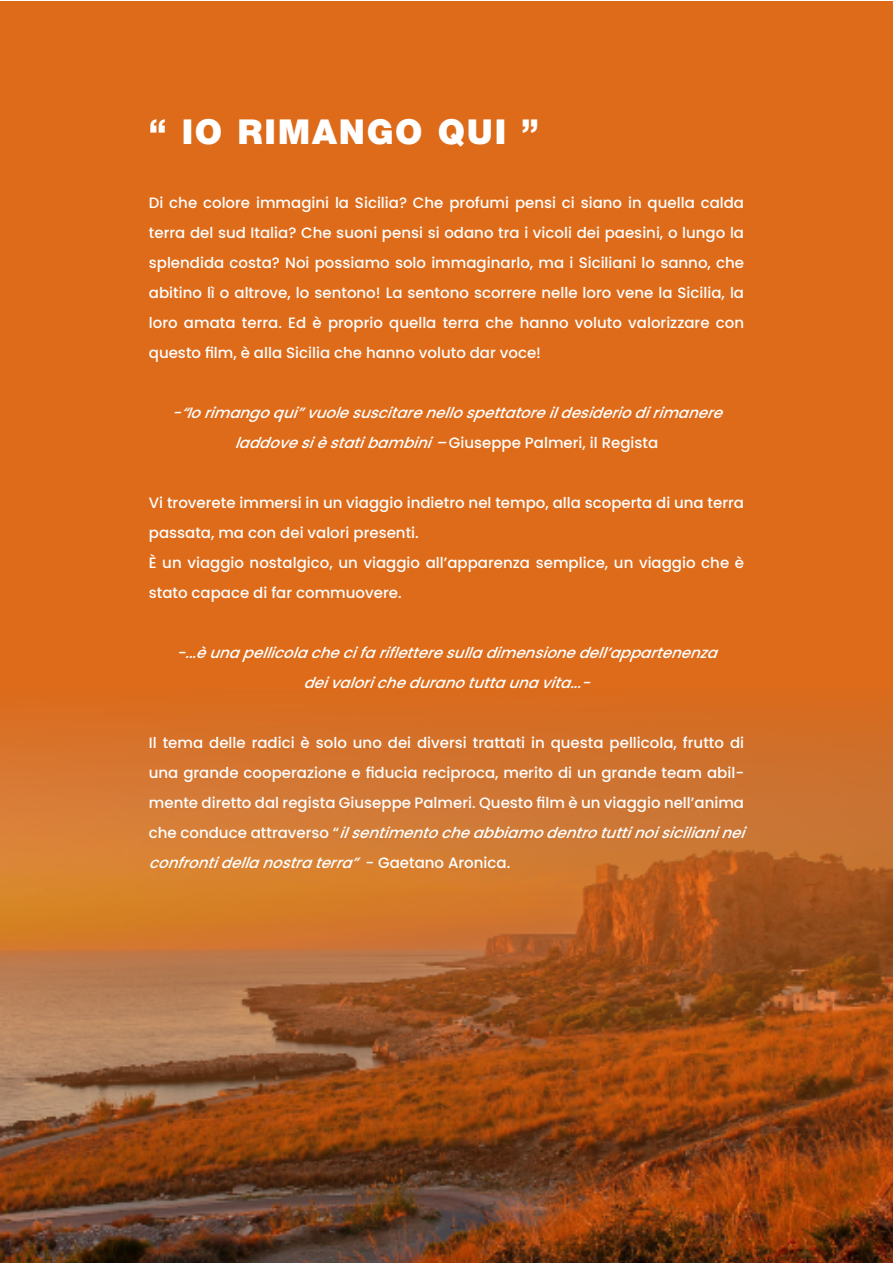
<style>
.page{position:relative;width:893px;height:1263px;background:#fff}
.page>*{position:absolute;margin:0;border:0;box-sizing:border-box;transform-origin:0 0}
.t1{font:900 34.5px "Helvetica Neue";letter-spacing:.05em;color:#fff}
.t2{font:500 15px/30px "Poppins";color:#fff}
.t3{font:italic 500 15px/30px "Poppins";color:#fff}
.s1{font-style:normal}
.s2{font-style:italic}
</style>
<div class="page">
<div style="left:1px;top:1px;width:892px;height:1261px;background:#dd6b1a"></div>
<img style="left:1px;top:721px;width:892px;height:542px">
<svg style="left:0;top:1px;width:1px;height:1262px"></svg>
<h1 class="t1" style="left:149px;top:104px;width:392px">“ IO RIMANGO QUI ”</h1>
<p class="t2" style="left:149px;top:188px;width:597px;text-align:justify">Di che colore immagini la Sicilia? Che profumi pensi ci siano in quella calda terra del sud Italia? Che suoni pensi si odano tra i vicoli dei paesini, o lungo la splendida costa? Noi possiamo solo immaginarlo, ma i Siciliani lo sanno, che abitino lì o altrove, lo sentono! La sentono scorrere nelle loro vene la Sicilia, la loro amata terra. Ed è proprio quella terra che hanno voluto valorizzare con questo film, è alla Sicilia che hanno voluto dar voce!</p>
<p class="t3" style="left:235px;top:398px;width:498px;text-indent:-63px">-“Iorimangoqui”vuolesuscitarenellospettatoreildesideriodirimanere laddovesièstatibambini–<span class="s1">Giuseppe Palmeri, il Regista</span></p>
<p class="t2" style="left:149px;top:488px;width:597px">Vi troverete immersi in un viaggio indietro nel tempo, alla scoperta di una terra passata, ma con dei valori presenti.<br>È un viaggio nostalgico, un viaggio all’apparenza semplice, un viaggio che è stato capace di far commuovere.</p>
<p class="t3" style="left:176px;top:638px;width:551px;text-align:center">-...èunapellicolachecifarifletteresulladimensionedell’appartenenza deivaloricheduranotuttaunavita...-</p>
<p class="t2" style="left:149px;top:728px;width:606px">Il tema delle radici è solo uno dei diversi trattati in questa pellicola, frutto di una grande cooperazione e fiducia reciproca, merito di un grande team abil&shy;mente diretto dal regista Giuseppe Palmeri. Questo film è un viaggio nell’anima c h e c o n d u c e a t t r a v e r s o “ <span class="s2">ilsentimentocheabbiamodentrotuttinoisicilianinei confrontidellanostraterra”</span>- G a e t a n o A r o n i c a .</p>
</div>
